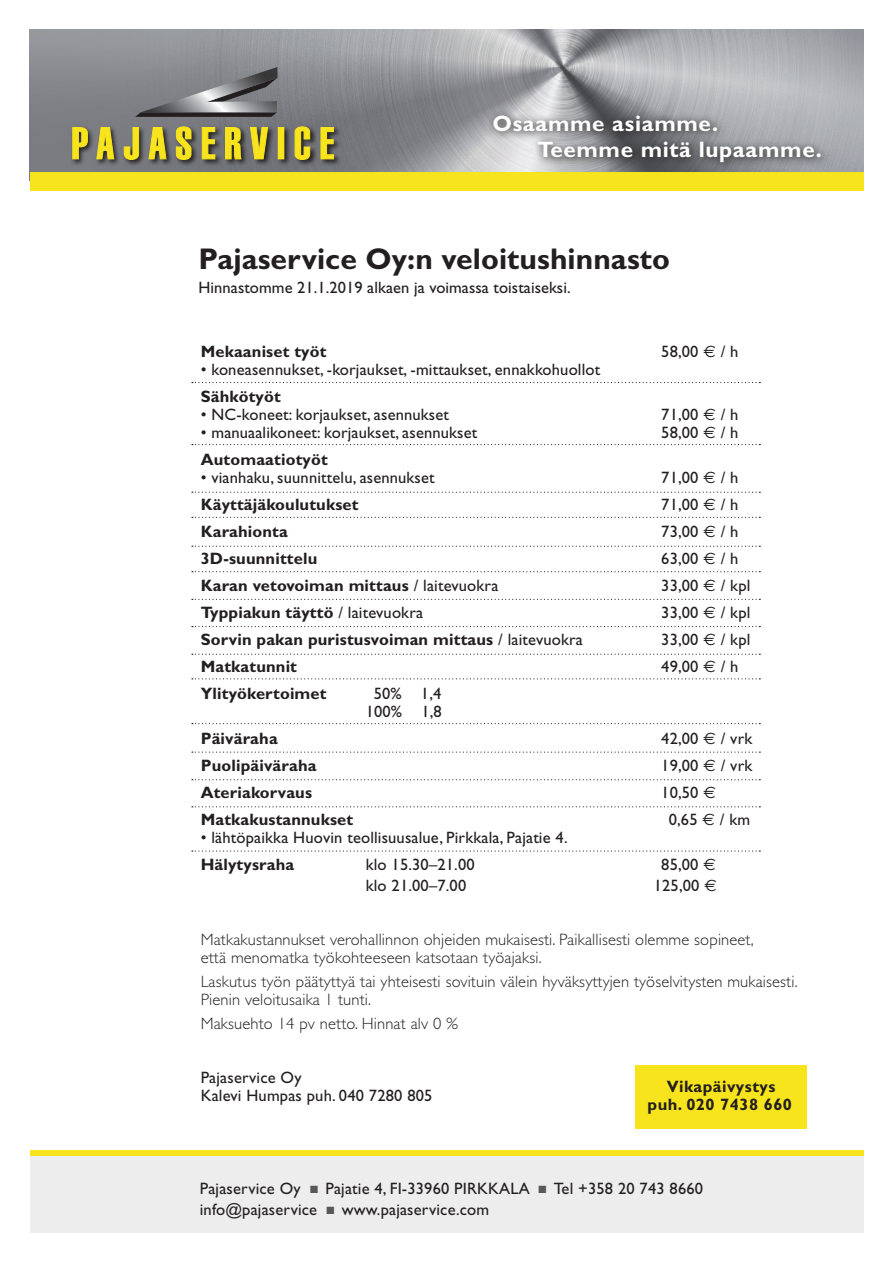
<style>
.page{position:relative;width:893px;height:1263px;background:#fff}
.page>*{position:absolute;margin:0;border:0;box-sizing:border-box;transform-origin:0 0}
.t1{font:900 extra-condensed 44.1px "Helvetica";letter-spacing:.16em;color:#f7e41c;scale:1.2 1}
.t2{font:38.25px "Haettenschweiler";letter-spacing:.295em;color:#fbe323;scale:.92 1}
.t3{font:700 30px "Gill Sans";letter-spacing:.005em;color:#231f20}
.Normal__Web{font:700 22.35px "Gill Sans";letter-spacing:.03em;color:#fff}
.t4{font:16.5px "Gill Sans";letter-spacing:.01em;color:#231f20}
.t5{font:700 16.5px "Gill Sans";letter-spacing:.01em;color:#231f20}
.t6{font:300 16.5px/18px "Gill Sans";letter-spacing:.01em;color:#231f20}
.t7{font:700 16.5px "Gill Sans";letter-spacing:.03em;color:#231f20}
.s1{font-family:"Euro Sans"}
.s2{font-weight:400}
.s3{color:#57585a}
</style>
<div class="page">
<div style="left:30px;top:1154px;width:833px;height:79px;background:#ededed"></div>
<div style="left:30px;top:1151px;width:833px;height:5px;background:#f7e41c"></div>
<svg style="left:192px;top:517px;width:568px;height:1px"></svg>
<svg style="left:192px;top:492px;width:568px;height:1px"></svg>
<svg style="left:192px;top:444px;width:568px;height:1px"></svg>
<svg style="left:192px;top:382px;width:568px;height:1px"></svg>
<svg style="left:192px;top:546px;width:568px;height:1px"></svg>
<svg style="left:192px;top:571px;width:568px;height:1px"></svg>
<svg style="left:192px;top:599px;width:568px;height:1px"></svg>
<svg style="left:192px;top:626px;width:568px;height:1px"></svg>
<svg style="left:192px;top:654px;width:568px;height:1px"></svg>
<svg style="left:192px;top:678px;width:568px;height:1px"></svg>
<svg style="left:192px;top:751px;width:568px;height:2px"></svg>
<svg style="left:192px;top:779px;width:568px;height:1px"></svg>
<svg style="left:192px;top:806px;width:568px;height:1px"></svg>
<svg style="left:192px;top:850px;width:568px;height:2px"></svg>
<svg style="left:192px;top:723px;width:568px;height:1px"></svg>
<div style="left:635px;top:1065px;width:172px;height:64px;background:#f7e41c"></div>
<img style="left:30px;top:30px;width:833px;height:142px">
<svg style="left:487px;top:108px;width:344px;height:64px;background:#8f9094"></svg>
<div style="left:30px;top:172px;width:833px;height:19px;background:#f7e41c"></div>
<svg style="left:135px;top:67px;width:142px;height:49px;background:#7e7f83"></svg>
<img style="left:78px;top:116px;width:256px;height:4px">
<svg style="left:70px;top:125px;width:271px;height:42px;background:#68696d"></svg>
<svg style="left:72px;top:127px;width:16px;height:33px"></svg>
<svg style="left:96px;top:127px;width:19px;height:33px"></svg>
<svg style="left:123px;top:127px;width:16px;height:33px"></svg>
<svg style="left:148px;top:127px;width:19px;height:33px"></svg>
<svg style="left:176px;top:126px;width:16px;height:34px"></svg>
<svg style="left:201px;top:127px;width:15px;height:33px"></svg>
<svg style="left:225px;top:127px;width:17px;height:33px"></svg>
<svg style="left:249px;top:127px;width:20px;height:33px"></svg>
<div style="left:278px;top:127px;width:6px;height:32px;border:1px solid #f7e41c"></div>
<svg style="left:294px;top:126px;width:17px;height:34px"></svg>
<svg style="left:320px;top:127px;width:14px;height:33px"></svg>
<p class="t2" style="left:84px;top:110px;width:267px">PAJASERVICE</p>
<p class="t1" style="left:71px;top:118px;width:220px">PAJASERVICE</p>
<p class="Normal__Web" style="left:492px;top:110px;width:227px">Osaamme asiamme.</p>
<p class="Normal__Web" style="left:537px;top:137px;width:286px">Teemme mitä lupaamme.</p>
<p class="t3" style="left:199px;top:241px;width:473px">Pajaservice Oy:n veloitushinnasto</p>
<p class="t4" style="left:199px;top:278px;width:374px">Hinnastomme 21.1.2019 alkaen ja voimassa toistaiseksi.</p>
<p class="t5" style="left:201px;top:341px;width:127px">Mekaaniset työt</p>
<p class="t4" style="left:661px;top:342px;width:79px">58,00 <span class="s1">E</span> / h</p>
<p class="t4" style="left:201px;top:360px;width:401px">• koneasennukset, -korjaukset, -mittaukset, ennakkohuollot</p>
<p class="t5" style="left:201px;top:386px;width:82px">Sähkötyöt</p>
<p class="t4" style="left:201px;top:405px;width:250px">• NC-koneet: korjaukset, asennukset</p>
<p class="t4" style="left:661px;top:405px;width:79px">71,00 <span class="s1">E</span> / h</p>
<p class="t4" style="left:201px;top:423px;width:278px">• manuaalikoneet: korjaukset, asennukset</p>
<p class="t4" style="left:661px;top:423px;width:79px">58,00 <span class="s1">E</span> / h</p>
<p class="t5" style="left:201px;top:449px;width:129px">Automaatiotyöt</p>
<p class="t4" style="left:201px;top:468px;width:235px">• vianhaku, suunnittelu, asennukset</p>
<p class="t4" style="left:661px;top:468px;width:79px">71,00 <span class="s1">E</span> / h</p>
<p class="t5" style="left:201px;top:494px;width:159px">Käyttäjäkoulutukset</p>
<p class="t4" style="left:661px;top:495px;width:79px">71,00 <span class="s1">E</span> / h</p>
<p class="t5" style="left:201px;top:521px;width:89px">Karahionta</p>
<p class="t4" style="left:661px;top:522px;width:79px">73,00 <span class="s1">E</span> / h</p>
<p class="t5" style="left:201px;top:548px;width:118px">3D-suunnittelu</p>
<p class="t4" style="left:661px;top:549px;width:79px">63,00 <span class="s1">E</span> / h</p>
<p class="t5" style="left:201px;top:575px;width:299px">Karan vetovoiman mittaus <span class="s2">/ laitevuokra</span></p>
<p class="t4" style="left:661px;top:576px;width:91px">33,00 <span class="s1">E</span> / kpl</p>
<p class="t5" style="left:201px;top:602px;width:224px">Typpiakun täyttö <span class="s2">/ laitevuokra</span></p>
<p class="t4" style="left:661px;top:603px;width:91px">33,00 <span class="s1">E</span> / kpl</p>
<p class="t5" style="left:201px;top:629px;width:384px">Sorvin pakan puristusvoiman mittaus <span class="s2">/ laitevuokra</span></p>
<p class="t4" style="left:661px;top:630px;width:91px">33,00 <span class="s1">E</span> / kpl</p>
<p class="t5" style="left:201px;top:656px;width:98px">Matkatunnit</p>
<p class="t4" style="left:661px;top:657px;width:79px">49,00 <span class="s1">E</span> / h</p>
<p class="t5" style="left:201px;top:683px;width:127px">Ylityökertoimet</p>
<p class="t4" style="left:374px;top:684px;width:69px">50% 1,4</p>
<p class="t4" style="left:366px;top:702px;width:78px">100% 1,8</p>
<p class="t5" style="left:201px;top:728px;width:79px">Päiväraha</p>
<p class="t4" style="left:661px;top:729px;width:93px">42,00 <span class="s1">E</span> / vrk</p>
<p class="t5" style="left:201px;top:755px;width:117px">Puolipäiväraha</p>
<p class="t4" style="left:661px;top:756px;width:93px">19,00 <span class="s1">E</span> / vrk</p>
<p class="t5" style="left:201px;top:782px;width:113px">Ateriakorvaus</p>
<p class="t4" style="left:661px;top:783px;width:56px">10,50 <span class="s1">E</span></p>
<p class="t5" style="left:201px;top:809px;width:154px">Matkakustannukset</p>
<p class="t4" style="left:669px;top:810px;width:83px">0,65 <span class="s1">E</span> / km</p>
<p class="t4" style="left:201px;top:828px;width:368px">• lähtöpaikka Huovin teollisuusalue, Pirkkala, Pajatie 4.</p>
<p class="t5" style="left:201px;top:854px;width:95px">Hälytysraha</p>
<p class="t4" style="left:366px;top:855px;width:110px">klo 15.30–21.00</p>
<p class="t4" style="left:661px;top:855px;width:56px">85,00 <span class="s1">E</span></p>
<p class="t4" style="left:366px;top:876px;width:102px">klo 21.00–7.00</p>
<p class="t4" style="left:654px;top:876px;width:64px">125,00 <span class="s1">E</span></p>
<p class="t6" style="left:201px;top:930px;width:554px">Matkakustannukset verohallinnon ohjeiden mukaisesti. Paikallisesti olemme sopineet,</p>
<p class="t6" style="left:201px;top:948px;width:342px">että menomatka työkohteeseen katsotaan työajaksi.</p>
<p class="t6" style="left:201px;top:972px;width:598px">Laskutus työn päätyttyä tai yhteisesti sovituin välein hyväksyttyjen työselvitysten mukaisesti.<br>Pienin veloitusaika 1 tunti.</p>
<p class="t6" style="left:201px;top:1014px;width:259px">Maksuehto 14 pv netto. Hinnat alv 0 %</p>
<p class="t4" style="left:201px;top:1068px;width:102px">Pajaservice Oy</p>
<p class="t4" style="left:201px;top:1086px;width:233px">Kalevi Humpas puh. 040 7280 805</p>
<p class="t7" style="left:667px;top:1077px;width:110px">Vikapäivystys</p>
<p class="t7" style="left:648px;top:1095px;width:146px">puh. 020 7438 660</p>
<p class="t4" style="left:200px;top:1179px;width:505px">Pajaservice Oy <span class="s3">■</span> Pajatie 4, FI-33960 PIRKKALA <span class="s3">■</span> Tel +358 20 743 8660</p>
<p class="t4" style="left:200px;top:1200px;width:291px">info@pajaservice <span class="s3">■</span> www.pajaservice.com</p>
</div>
